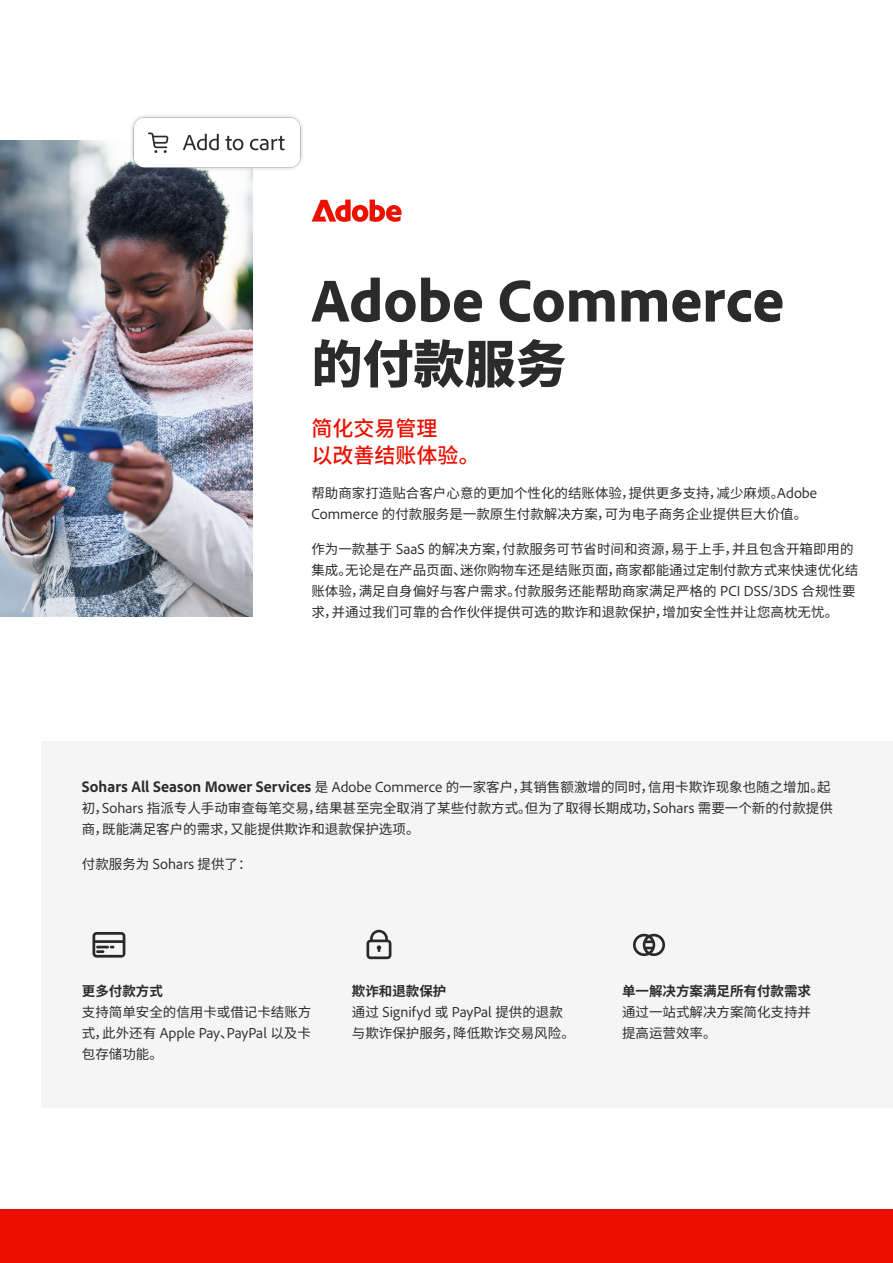
<style>
.page{position:relative;width:893px;height:1263px;background:#fff}
.page>*{position:absolute;margin:0;border:0;box-sizing:border-box;transform-origin:0 0}
.t1{font:900 51px/61.2px "Adobe Clean Han SC";color:#2b2b2b}
.Headline{font:700 21px "Adobe Clean Han SC";color:#eb0f00}
.Body_Copy{font:13.5px/21px "Adobe Clean Han SC";color:#2b2b2b}
.Body_Copy-2{font:13.5px/21px "Adobe Clean Han SC";color:#2c2c2c}
.s1{font-weight:800}
</style>
<div class="page">
<div style="left:41px;top:741px;width:852px;height:367px;background:#f5f5f5"></div>
<div style="left:0;top:1209px;width:893px;height:54px;background:#eb0f00"></div>
<img style="left:0;top:141px;width:253px;height:475px">
<svg style="left:93px;top:932px;width:32px;height:25px"></svg>
<svg style="left:366px;top:930px;width:25px;height:29px"></svg>
<svg style="left:633px;top:934px;width:32px;height:22px"></svg>
<svg style="left:312px;top:200px;width:90px;height:22px"></svg>
<img style="left:127px;top:115px;width:176px;height:58px">
<p class="t1" style="left:311px;top:273px;width:474px">Adobe Commerce的付款服务</p>
<p class="Headline" style="left:311px;top:417px;width:128px">简化交易管理</p>
<p class="Headline" style="left:311px;top:444px;width:170px">以改善结账体验。</p>
<p class="Body_Copy" style="left:311px;top:483px;width:507px">帮助商家打造贴合客户心意的更加个性化的结账体验，提供更多支持，减少麻烦。Adobe<br>Commerce 的付款服务是一款原生付款解决方案，可为电子商务企业提供巨大价值。</p>
<p class="Body_Copy" style="left:311px;top:539px;width:548px">作为一款基于 SaaS 的解决方案，付款服务可节省时间和资源，易于上手，并且包含开箱即用的集成。无论是在产品页面、迷你购物车还是结账页面，商家都能通过定制付款方式来快速优化结账体验，满足自身偏好与客户需求。付款服务还能帮助商家满足严格的 PCI DSS/3DS 合规性要求，并通过我们可靠的合作伙伴提供可选的欺诈和退款保护，增加安全性并让您高枕无忧。</p>
<p class="Body_Copy" style="left:82px;top:777px;width:752px"><span class="s1">Sohars All Season Mower Services</span> 是 Adobe Commerce 的一家客户，其销售额激增的同时，信用卡欺诈现象也随之增加。起初，Sohars 指派专人手动审查每笔交易，结果甚至完全取消了某些付款方式。但为了取得长期成功，Sohars 需要一个新的付款提供商，既能满足客户的需求，又能提供欺诈和退款保护选项。</p>
<p class="Body_Copy" style="left:82px;top:854px;width:171px">付款服务为 Sohars 提供了：</p>
<p class="Body_Copy-2" style="left:82px;top:980px;width:231px"><span class="s1">更多付款方式<br></span>支持简单安全的信用卡或借记卡结账方式，此外还有 Apple Pay、PayPal 以及卡包存储功能。</p>
<p class="Body_Copy-2" style="left:352px;top:980px;width:224px"><span class="s1">欺诈和退款保护<br></span>通过 Signifyd 或 PayPal 提供的退款与欺诈保护服务，降低欺诈交易风险。</p>
<p class="Body_Copy-2" style="left:622px;top:980px;width:191px;text-align:justify"><span class="s1">单一解决方案满足所有付款需求</span>通过一站式解决方案简化支持并提高运营效率。</p>
</div>
